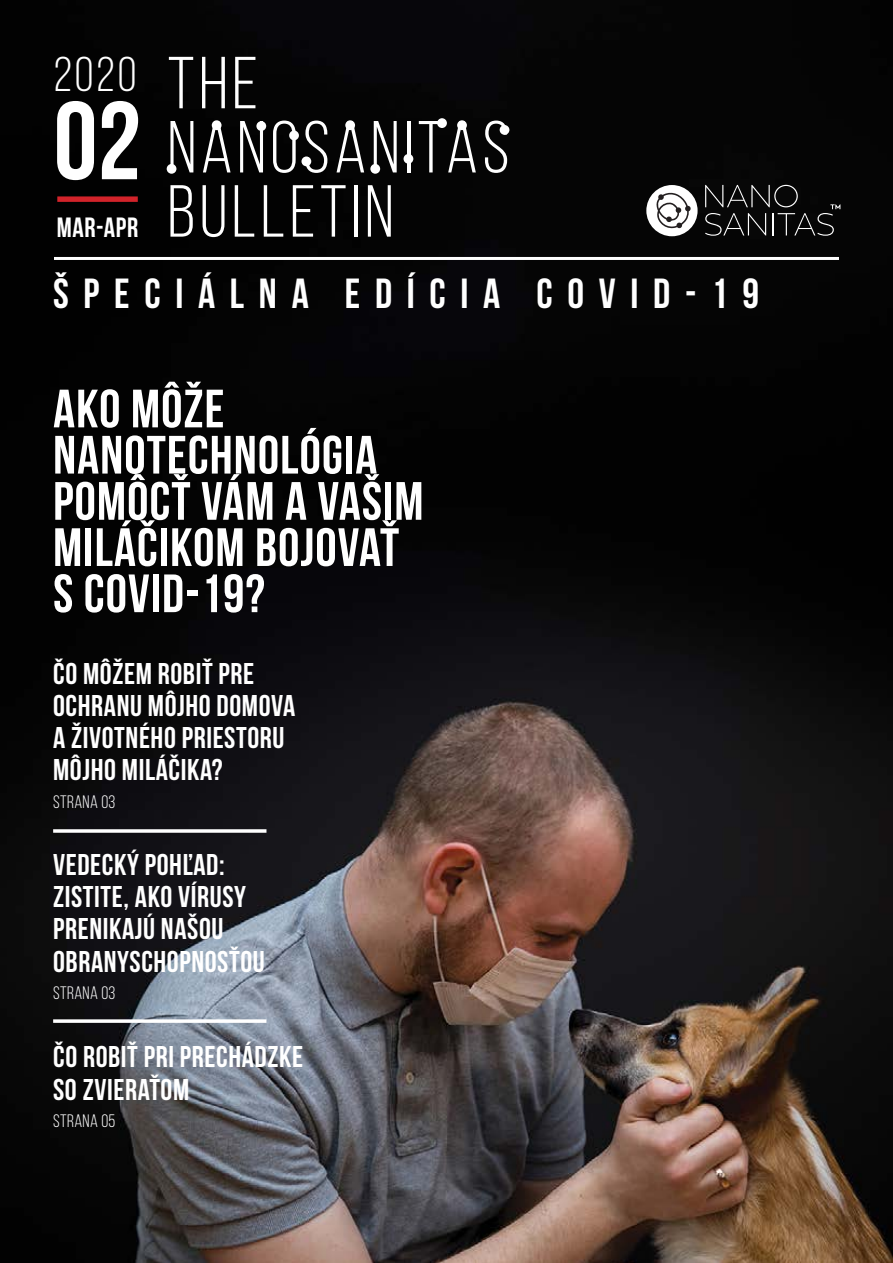
<style>
.page{position:relative;width:893px;height:1263px;background:#fff}
.page>*{position:absolute;margin:0;border:0;box-sizing:border-box;transform-origin:0 0}
.t1{font:700 110.55px "Bebas Neue";color:#fff}
.t2{font:73.5px/64.2px "Bebas Neue";letter-spacing:.06em;color:#fff}
.t3{font:700 53.85px/46.2px "Bebas Neue";letter-spacing:.02em;color:#fff}
.t4{font:48.75px "Bebas Neue";color:#fff}
.t5{font:700 42.15px "Bebas Neue";letter-spacing:.35em;color:#fff}
.t6{font:700 30px/32.1px "Bebas Neue";letter-spacing:.02em;color:#fff}
.t7{font:700 27.9px "Bebas Neue";letter-spacing:.02em;color:#fff}
.t8{font:18px "Bebas Neue";letter-spacing:.02em;color:#fff}
</style>
<div class="page">
<img style="left:0;top:0;width:893px;height:1263px">
<div style="left:57px;top:196px;width:81px;height:6px;background:#d2232a"></div>
<hr style="left:54px;top:257px;width:785px;height:3px;background:#fff">
<div style="left:646px;top:185px;width:52px;height:51px;background:#fff;border-radius:50%"></div>
<svg style="left:656px;top:192px;width:35px;height:37px"></svg>
<svg style="left:705px;top:185px;width:135px;height:51px;background:#212121"></svg>
<div style="left:167px;top:164px;width:9px;height:10px;background:#fff;border-radius:50%"></div>
<div style="left:370px;top:164px;width:10px;height:10px;background:#fff;border-radius:50%"></div>
<div style="left:289px;top:131px;width:10px;height:9px;background:#fff;border-radius:50%"></div>
<div style="left:404px;top:154px;width:9px;height:10px;background:#fff;border-radius:50%"></div>
<div style="left:301px;top:156px;width:10px;height:10px;background:#fff;border-radius:50%"></div>
<div style="left:500px;top:125px;width:9px;height:10px;background:#fff;border-radius:50%"></div>
<div style="left:345px;top:120px;width:10px;height:10px;background:#fff;border-radius:50%"></div>
<div style="left:457px;top:120px;width:10px;height:10px;background:#fff;border-radius:50%"></div>
<div style="left:212px;top:120px;width:10px;height:10px;background:#fff;border-radius:50%"></div>
<div style="left:256px;top:121px;width:10px;height:10px;background:#fff;border-radius:50%"></div>
<div style="left:437px;top:118px;width:10px;height:10px;background:#fff;border-radius:50%"></div>
<svg style="left:53px;top:829px;width:213px;height:4px"></svg>
<svg style="left:53px;top:1019px;width:213px;height:4px"></svg>
<p class="t4" style="left:54px;top:48px;width:84px">2020</p>
<p class="t1" style="left:54px;top:80px;width:89px">02</p>
<p class="t7" style="left:57px;top:212px;width:83px">MAR-APR</p>
<p class="t2" style="left:168px;top:50px;width:344px">THE<br>NANOSANITAS<br>BULLETIN</p>
<p class="t5" style="left:53px;top:270px;width:707px">ŠPECIÁLNA EDÍCIA COVID-19</p>
<p class="t3" style="left:53px;top:385px;width:372px">AKO MÔŽE<br>NANOTECHNOLÓGIA<br>POMÔCŤ VÁM A VAŠIM<br>MILÁČIKOM BOJOVAŤ<br>S COVID-19?</p>
<p class="t6" style="left:53px;top:657px;width:244px">ČO MÔŽEM ROBIŤ PRE<br>OCHRANU MÔJHO DOMOVA<br>A ŽIVOTNÉHO PRIESTORU<br>MÔJHO MILÁČIKA?</p>
<p class="t8" style="left:53px;top:792px;width:64px">STRANA 03</p>
<p class="t6" style="left:53px;top:848px;width:213px">VEDECKÝ POHĽAD:<br>ZISTITE, AKO VÍRUSY<br>PRENIKAJÚ NAŠOU<br>OBRANYSCHOPNOSŤOU</p>
<p class="t8" style="left:53px;top:983px;width:64px">STRANA 03</p>
<p class="t6" style="left:53px;top:1040px;width:251px">ČO ROBIŤ PRI PRECHÁDZKE<br>SO ZVIERAŤOM</p>
<p class="t8" style="left:53px;top:1111px;width:64px">STRANA 05</p>
</div>
